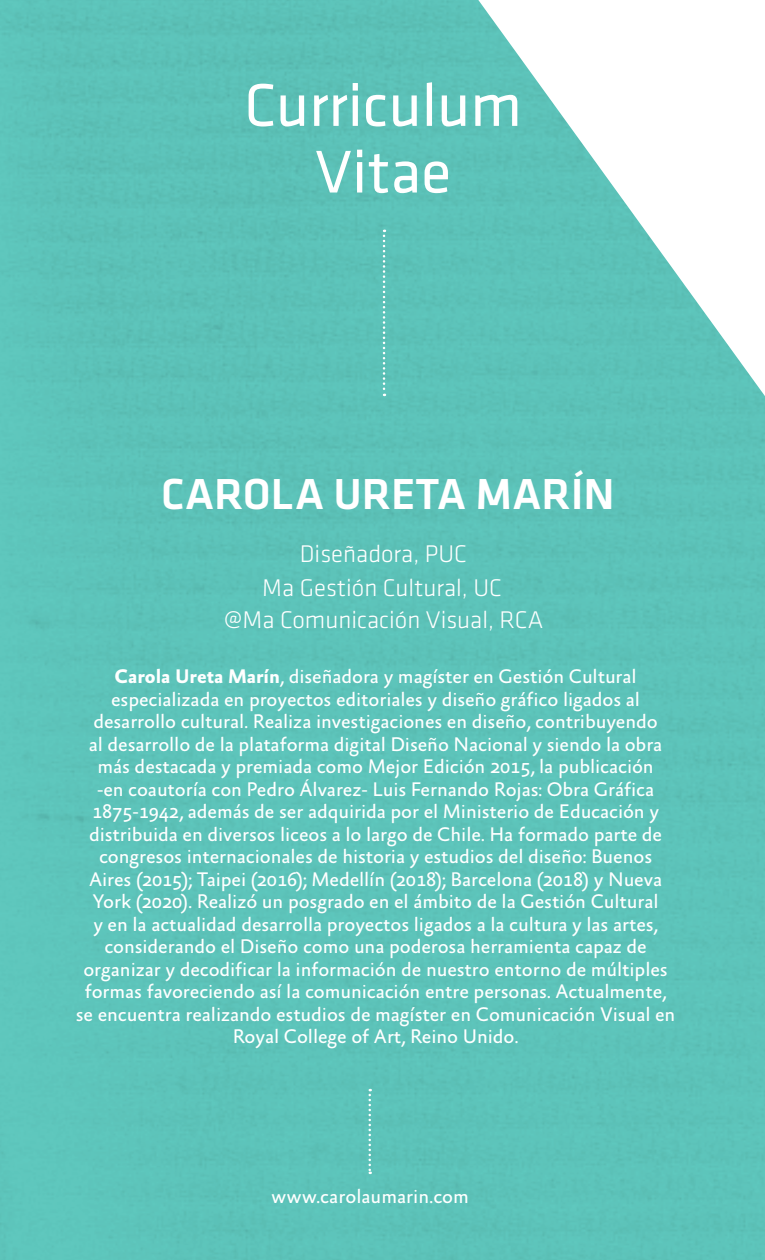
<style>
.page{position:relative;width:765px;height:1260px;background:#5dc3b9}
.page>*{position:absolute;margin:0;border:0;box-sizing:border-box;transform-origin:0 0}
.t1{font:62.5px/66.6px "Klavika";color:#fff;text-align:center}
.t2{font:500 45px "Klavika";color:#fff}
.t3{font:300 25px/32.9px "Klavika";color:#fff;text-align:center}
.t4{font:20px/22.5px "Absara Sans";letter-spacing:-.005em;color:#fff;text-align:center}
.s1{font-weight:700}
</style>
<div class="page">
<svg style="left:478px;top:0;width:287px;height:396px"></svg>
<svg style="left:369px;top:1089px;width:2px;height:85px"></svg>
<svg style="left:383px;top:230px;width:2px;height:166px"></svg>
<h1 class="t1" style="left:244px;top:73px;width:279px">Curriculum<br>Vitae</h1>
<h2 class="t2" style="left:161px;top:469px;width:455px">CAROLA URETA MARÍN</h2>
<p class="t3" style="left:224px;top:538px;width:321px">Diseñadora, PUC<br>Ma Gestión Cultural, UC<br>@Ma Comunicación Visual, RCA</p>
<p class="t4" style="left:76px;top:666px;width:601px"><span class="s1">Carola Ureta Marín</span>, diseñadora y magíster en Gestión Cultural especializada en proyectos editoriales y diseño gráfico ligados al desarrollo cultural. Realiza investigaciones en diseño, contribuyendo<br>al desarrollo de la plataforma digital Diseño Nacional y siendo la obra más destacada y premiada como Mejor Edición 2015, la publicación<br>-en coautoría con Pedro Álvarez- Luis Fernando Rojas: Obra Gráfica 1875-1942, además de ser adquirida por el Ministerio de Educación y distribuida en diversos liceos a lo largo de Chile. Ha formado parte de congresos internacionales de historia y estudios del diseño: Buenos Aires (2015); Taipei (2016); Medellín (2018); Barcelona (2018) y Nueva York (2020). Realizó un posgrado en el ámbito de la Gestión Cultural<br>y en la actualidad desarrolla proyectos ligados a la cultura y las artes, considerando el Diseño como una poderosa herramienta capaz de organizar y decodificar la información de nuestro entorno de múltiples formas favoreciendo así la comunicación entre personas. Actualmente, se encuentra realizando estudios de magíster en Comunicación Visual en Royal College of Art, Reino Unido.</p>
<p class="t4" style="left:271px;top:1186px;width:199px">www.carolaumarin.com</p>
</div>
